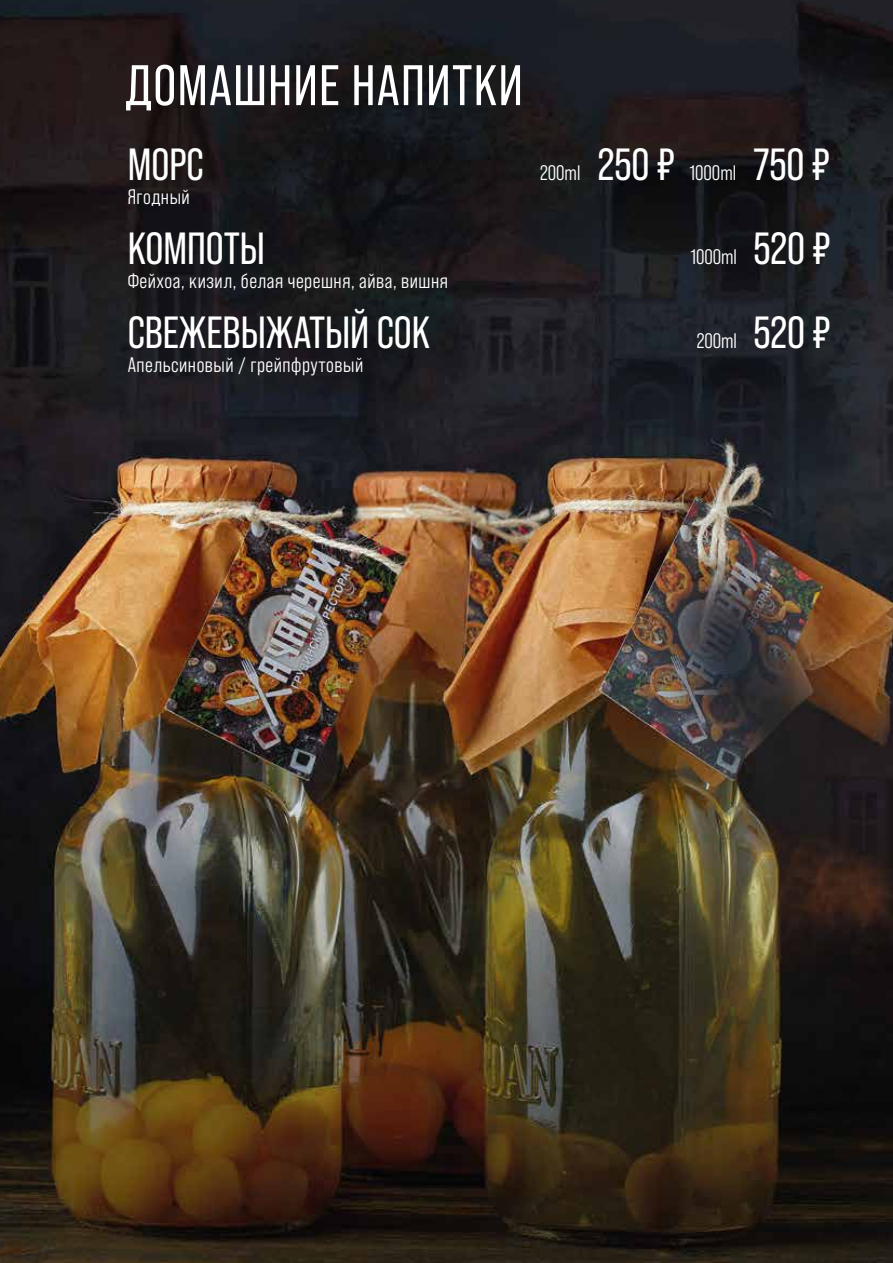
<style>
.page{position:relative;width:893px;height:1263px;background:#fff}
.page>*{position:absolute;margin:0;border:0;box-sizing:border-box;transform-origin:0 0}
.t1{font:57px "Bebas Neue Pro";letter-spacing:.025em;color:#fff}
.t2{font:45px "Bebas Neue Pro";color:#fff}
.t3{font:21px "Bebas Neue Pro Middle";letter-spacing:.025em;color:#fff}
.t4{font:21px "Bebas Neue Pro Middle";color:#fff}
.s1{font-family:"Bebas Neue Pro";font-size:45px}
</style>
<div class="page">
<img style="left:0;top:0;width:893px;height:1263px">
<h1 class="t1" style="left:125px;top:53px;width:399px">ДОМАШНИЕ НАПИТКИ</h1>
<h2 class="t2" style="left:128px;top:139px;width:78px">МОРС</h2>
<p class="t4" style="left:540px;top:161px;width:291px">200ml <span class="s1">250 ₽</span> 1000ml <span class="s1">750 ₽</span></p>
<p class="t3" style="left:128px;top:185px;width:64px">Ягодный</p>
<h2 class="t2" style="left:128px;top:223px;width:139px">КОМПОТЫ</h2>
<p class="t3" style="left:690px;top:245px;width:142px">1000ml <span class="s1">520 ₽</span></p>
<p class="t3" style="left:128px;top:269px;width:322px">Фейхоа, кизил, белая черешня, айва, вишня</p>
<h2 class="t2" style="left:128px;top:307px;width:304px">СВЕЖЕВЫЖАТЫЙ СОК</h2>
<p class="t3" style="left:697px;top:329px;width:135px">200ml <span class="s1">520 ₽</span></p>
<p class="t3" style="left:128px;top:353px;width:237px">Апельсиновый / грейпфрутовый</p>
</div>
